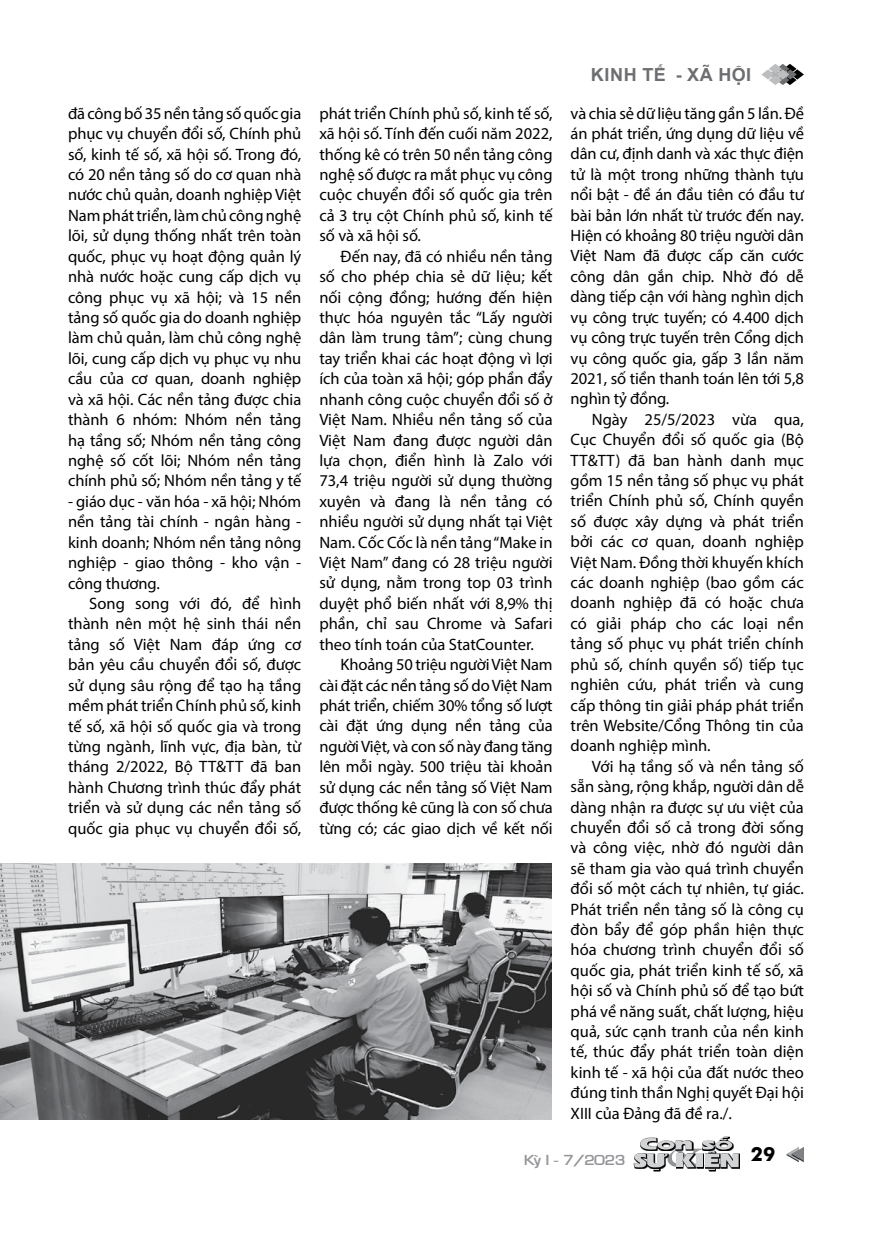
<style>
.page{position:relative;width:872px;height:1234px;background:#fff}
.page>*{position:absolute;margin:0;border:0;box-sizing:border-box;transform-origin:0 0}
.t1{font:700 19.5px "Futura";color:#000}
.t2{font:700 18px "Arial";letter-spacing:.035em;color:#6d6e71}
.t3{font:16.5px/20.4px "Myriad Pro";letter-spacing:-.005em;color:#000;text-align:justify}
.t4{font:13.5px "VNI Eurasia Bold";color:#939598;scale:1.1 1}
</style>
<div class="page">
<svg style="left:761px;top:64px;width:43px;height:21px"></svg>
<svg style="left:786px;top:1147px;width:18px;height:13px"></svg>
<div style="left:720px;top:1153px;width:20px;height:15px;background:#88898a"></div>
<svg style="left:634px;top:1136px;width:104px;height:35px"></svg>
<img style="left:0;top:863px;width:551px;height:255px">
<p class="t3" style="left:68px;top:103px;width:235px">đã công bố 35 nền tảng số quốc gia phục vụ chuyển đổi số, Chính phủ số, kinh tế số, xã hội số. Trong đó, có 20 nền tảng số do cơ quan nhà nước chủ quản, doanh nghiệp Việt Nam phát triển, làm chủ công nghệ lõi, sử dụng thống nhất trên toàn quốc, phục vụ hoạt động quản lý nhà nước hoặc cung cấp dịch vụ công phục vụ xã hội; và 15 nền tảng số quốc gia do doanh nghiệp làm chủ quản, làm chủ công nghệ lõi, cung cấp dịch vụ phục vụ nhu cầu của cơ quan, doanh nghiệp và xã hội. Các nền tảng được chia thành 6 nhóm: Nhóm nền tảng hạ tầng số; Nhóm nền tảng công nghệ số cốt lõi; Nhóm nền tảng chính phủ số; Nhóm nền tảng y tế</p>
<p class="t3" style="left:68px;top:490px;width:235px">- giáo dục - văn hóa - xã hội; Nhóm nền tảng tài chính - ngân hàng - kinh doanh; Nhóm nền tảng nông nghiệp - giao thông - kho vận - công thương.</p>
<p class="t3" style="left:68px;top:593px;width:235px;text-indent:21px">Song song với đó, để hình thành nên một hệ sinh thái nền tảng số Việt Nam đáp ứng cơ bản yêu cầu chuyển đổi số, được sử dụng sâu rộng để tạo hạ tầng mềm phát triển Chính phủ số, kinh tế số, xã hội số quốc gia và trong từng ngành, lĩnh vực, địa bàn, từ tháng 2/2022, Bộ TT&amp;TT đã ban hành Chương trình thúc đẩy phát triển và sử dụng các nền tảng số quốc gia phục vụ chuyển đổi số,</p>
<p class="t3" style="left:319px;top:103px;width:235px">phát triển Chính phủ số, kinh tế số, xã hội số. Tính đến cuối năm 2022, thống kê có trên 50 nền tảng công nghệ số được ra mắt phục vụ công cuộc chuyển đổi số quốc gia trên cả 3 trụ cột Chính phủ số, kinh tế số và xã hội số.</p>
<p class="t3" style="left:319px;top:245px;width:235px;text-indent:21px">Đến nay, đã có nhiều nền tảng số cho phép chia sẻ dữ liệu; kết nối cộng đồng; hướng đến hiện thực hóa nguyên tắc “Lấy người dân làm trung tâm”; cùng chung tay triển khai các hoạt động vì lợi ích của toàn xã hội; góp phần đẩy nhanh công cuộc chuyển đổi số ở Việt Nam. Nhiều nền tảng số của Việt Nam đang được người dân lựa chọn, điển hình là Zalo với 73,4 triệu người sử dụng thường xuyên và đang là nền tảng có nhiều người sử dụng nhất tại Việt Nam. Cốc Cốc là nền tảng “Make in Việt Nam” đang có 28 triệu người sử dụng, nằm trong top 03 trình duyệt phổ biến nhất với 8,9% thị phần, chỉ sau Chrome và Safari theo tính toán của StatCounter.</p>
<p class="t3" style="left:319px;top:654px;width:235px;text-indent:21px">Khoảng 50 triệu người Việt Nam cài đặt các nền tảng số do Việt Nam phát triển, chiếm 30% tổng số lượt cài đặt ứng dụng nền tảng của người Việt, và con số này đang tăng lên mỗi ngày. 500 triệu tài khoản sử dụng các nền tảng số Việt Nam được thống kê cũng là con số chưa từng có; các giao dịch về kết nối</p>
<p class="t2" style="left:591px;top:62px;width:162px">KINH TẾ - XÃ HỘI</p>
<p class="t3" style="left:570px;top:103px;width:235px">và chia sẻ dữ liệu tăng gần 5 lần. Đề án phát triển, ứng dụng dữ liệu về dân cư, định danh và xác thực điện tử là một trong những thành tựu nổi bật - đề án đầu tiên có đầu tư bài bản lớn nhất từ trước đến nay.<br>Hiện có khoảng 80 triệu người dân Việt Nam đã được cấp căn cước công dân gắn chip. Nhờ đó dễ dàng tiếp cận với hàng nghìn dịch vụ công trực tuyến; có 4.400 dịch vụ công trực tuyến trên Cổng dịch vụ công quốc gia, gấp 3 lần năm 2021, số tiền thanh toán lên tới 5,8 nghìn tỷ đồng.</p>
<p class="t3" style="left:570px;top:408px;width:235px;text-indent:21px">Ngày 25/5/2023 vừa qua, Cục Chuyển đổi số quốc gia (Bộ TT&amp;TT) đã ban hành danh mục gồm 15 nền tảng số phục vụ phát triển Chính phủ số, Chính quyền số được xây dựng và phát triển bởi các cơ quan, doanh nghiệp Việt Nam. Đồng thời khuyến khích các doanh nghiệp (bao gồm các doanh nghiệp đã có hoặc chưa có giải pháp cho các loại nền tảng số phục vụ phát triển chính phủ số, chính quyền số) tiếp tục nghiên cứu, phát triển và cung cấp thông tin giải pháp phát triển trên Website/Cổng Thông tin của doanh nghiệp mình.</p>
<p class="t3" style="left:570px;top:755px;width:235px;text-indent:21px">Với hạ tầng số và nền tảng số sẵn sàng, rộng khắp, người dân dễ dàng nhận ra được sự ưu việt của chuyển đổi số cả trong đời sống và công việc, nhờ đó người dân sẽ tham gia vào quá trình chuyển đổi số một cách tự nhiên, tự giác.<br>Phát triển nền tảng số là công cụ đòn bẩy để góp phần hiện thực hóa chương trình chuyển đổi số quốc gia, phát triển kinh tế số, xã hội số và Chính phủ số để tạo bứt phá về năng suất, chất lượng, hiệu quả, sức cạnh tranh của nền kinh tế, thúc đẩy phát triển toàn diện kinh tế - xã hội của đất nước theo đúng tinh thần Nghị quyết Đại hội XIII của Đảng đã đề ra./.</p>
<p class="t4" style="left:524px;top:1150px;width:94px">KyøI - 7/2023</p>
<p class="t1" style="left:751px;top:1139px;width:26px">29</p>
</div>
